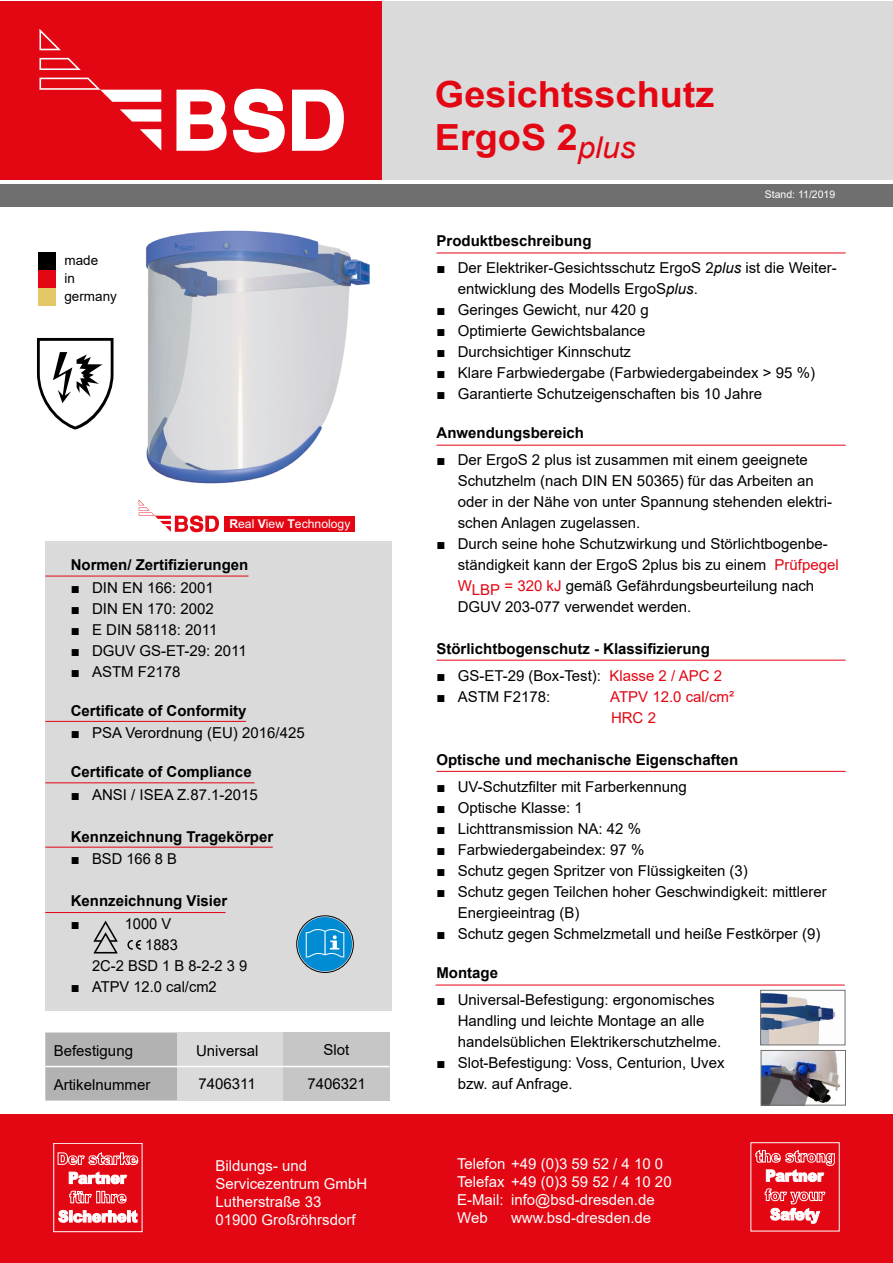
<style>
.page{position:relative;width:893px;height:1263px;background:#fff}
.page>*{position:absolute;margin:0;border:0;box-sizing:border-box;transform-origin:0 0}
.t1{font:700 36px/43.2px "Arial";color:#e30613;scale:1.05 1}
.t2{font:15px/21px "Arial";color:#000}
.t3{font:700 15px "Arial";color:#000}
.t4{font:15px/18px "Arial";color:#fff}
.t5{font:15px/21px "Arial";color:#e30613}
.t6{font:13.5px/18px "Arial";color:#000}
.t7{font:12.15px "Arial";color:#fff}
.t8{font:10.5px "Arial";color:#fff}
.t9{font:9.15px "Myriad Pro";color:#000}
.s1{font-weight:700}
.s2{font-style:italic}
.s3{color:#e30613}
</style>
<div class="page">
<div style="left:0;top:1px;width:383px;height:179px;background:#e30613"></div>
<div style="left:383px;top:1px;width:510px;height:179px;background:#dadada"></div>
<svg style="left:176px;top:90px;width:51px;height:61px"></svg>
<svg style="left:233px;top:89px;width:111px;height:64px"></svg>
<svg style="left:120px;top:109px;width:41px;height:13px"></svg>
<svg style="left:140px;top:129px;width:21px;height:22px"></svg>
<svg style="left:39px;top:29px;width:122px;height:73px"></svg>
<div style="left:0;top:184px;width:893px;height:22px;background:#706f6f"></div>
<div style="left:0;top:1114px;width:893px;height:149px;background:#e30613"></div>
<svg style="left:765px;top:1188px;width:60px;height:35px"></svg>
<svg style="left:755px;top:1150px;width:80px;height:32px"></svg>
<div style="left:53px;top:1143px;width:89px;height:89px;border:1px solid #fff"></div>
<svg style="left:59px;top:1210px;width:78px;height:12px"></svg>
<svg style="left:69px;top:1191px;width:57px;height:12px"></svg>
<svg style="left:69px;top:1172px;width:58px;height:12px"></svg>
<svg style="left:58px;top:1152px;width:80px;height:13px"></svg>
<div style="left:45px;top:541px;width:347px;height:469px;background:#dadada"></div>
<hr style="left:45px;top:576px;width:204px;height:1px;background:#e30613">
<hr style="left:45px;top:721px;width:201px;height:1px;background:#e30613">
<hr style="left:436px;top:253px;width:410px;height:1px;background:#e30613">
<hr style="left:436px;top:445px;width:410px;height:1px;background:#e30613">
<hr style="left:436px;top:660px;width:410px;height:1px;background:#e30613">
<div style="left:296px;top:915px;width:58px;height:58px;border:1px solid #000;border-radius:50%"></div>
<div style="left:298px;top:917px;width:54px;height:54px;background:#008bd2;border-radius:50%"></div>
<svg style="left:306px;top:929px;width:38px;height:28px"></svg>
<svg style="left:93px;top:920px;width:25px;height:33px"></svg>
<hr style="left:436px;top:771px;width:410px;height:1px;background:#e30613">
<div style="left:45px;top:1032px;width:132px;height:68px;background:#b3b2b2"></div>
<div style="left:177px;top:1032px;width:106px;height:34px;background:#dadada"></div>
<div style="left:283px;top:1032px;width:107px;height:34px;background:#c6c6c6"></div>
<div style="left:177px;top:1066px;width:106px;height:34px;background:#dadada"></div>
<div style="left:283px;top:1066px;width:107px;height:34px;background:#c6c6c6"></div>
<hr style="left:45px;top:1066px;width:132px;height:1px;background:#fff">
<hr style="left:177px;top:1066px;width:106px;height:1px;background:#fff">
<hr style="left:283px;top:1066px;width:107px;height:1px;background:#fff">
<svg style="left:127px;top:940px;width:14px;height:10px"></svg>
<hr style="left:436px;top:985px;width:409px;height:1px;background:#e30613">
<img style="left:146px;top:230px;width:224px;height:254px">
<hr style="left:45px;top:782px;width:209px;height:1px;background:#e30613">
<hr style="left:45px;top:847px;width:228px;height:1px;background:#e30613">
<hr style="left:45px;top:912px;width:181px;height:1px;background:#e30613">
<div style="left:39px;top:252px;width:17px;height:17px;background:#000"></div>
<div style="left:39px;top:270px;width:17px;height:17px;background:#e30613"></div>
<div style="left:39px;top:288px;width:17px;height:18px;background:#e4c769"></div>
<img style="left:762px;top:993px;width:73px;height:50px">
<div style="left:760px;top:990px;width:85px;height:55px;border:1px solid #706f6f"></div>
<img style="left:763px;top:1052px;width:78px;height:51px">
<div style="left:761px;top:1050px;width:85px;height:55px;border:1px solid #706f6f"></div>
<div style="left:224px;top:516px;width:131px;height:16px;background:#e30613"></div>
<svg style="left:139px;top:500px;width:80px;height:32px"></svg>
<svg style="left:37px;top:338px;width:77px;height:91px"></svg>
<p class="t6" style="left:64px;top:251px;width:54px">made<br>in germany</p>
<p class="t7" style="left:229px;top:515px;width:123px"><span class="s1">R</span>eal <span class="s1">V</span>iew <span class="s1">T</span>echnology</p>
<p class="t3" style="left:71px;top:554px;width:179px">Normen/ Zertifizierungen</p>
<p class="t2" style="left:71px;top:577px;width:144px">■ DIN EN 166: 2001</p>
<p class="t2" style="left:71px;top:598px;width:144px">■ DIN EN 170: 2002</p>
<p class="t2" style="left:71px;top:619px;width:148px">■ E DIN 58118: 2011</p>
<p class="t2" style="left:71px;top:640px;width:178px">■ DGUV GS-ET-29: 2011</p>
<p class="t2" style="left:71px;top:661px;width:111px">■ ASTM F2178</p>
<p class="t3" style="left:71px;top:700px;width:177px">Certificate of Conformity</p>
<p class="t2" style="left:71px;top:722px;width:235px">■ PSA Verordnung (EU) 2016/425</p>
<p class="t3" style="left:71px;top:761px;width:182px">Certificate of Compliance</p>
<p class="t2" style="left:71px;top:784px;width:189px">■ ANSI / ISEA Z.87.1-2015</p>
<p class="t3" style="left:71px;top:826px;width:204px">Kennzeichnung Tragekörper</p>
<p class="t2" style="left:71px;top:848px;width:108px">■ BSD 166 8 B</p>
<p class="t3" style="left:71px;top:890px;width:158px">Kennzeichnung Visier</p>
<p class="t2" style="left:71px;top:913px;width:10px">■</p>
<p class="t2" style="left:125px;top:913px;width:48px">1000 V</p>
<p class="t2" style="left:145px;top:934px;width:34px">1883</p>
<p class="t2" style="left:92px;top:955px;width:157px">2C-2 BSD 1 B 8-2-2 3 9</p>
<p class="t2" style="left:71px;top:976px;width:147px">■ ATPV 12.0 cal/cm2</p>
<p class="t9" style="left:98px;top:954px;width:17px">ARC</p>
<p class="t2" style="left:54px;top:1040px;width:81px">Befestigung</p>
<p class="t2" style="left:196px;top:1040px;width:64px">Universal</p>
<p class="t2" style="left:324px;top:1039px;width:27px">Slot</p>
<p class="t2" style="left:54px;top:1074px;width:98px">Artikelnummer</p>
<p class="t2" style="left:199px;top:1073px;width:59px">7406311</p>
<p class="t2" style="left:307px;top:1073px;width:60px">7406321</p>
<h1 class="t1" style="left:435px;top:73px;width:268px">Gesichtsschutz<br>ErgoS 2<sub>plus</sub></h1>
<p class="t8" style="left:765px;top:187px;width:72px">Stand: 11/2019</p>
<p class="t3" style="left:436px;top:230px;width:157px">Produktbeschreibung</p>
<p class="t2" style="left:458px;top:257px;width:381px;text-indent:-21px">■ Der Elektriker-Gesichtsschutz ErgoS 2<span class="s2">plus</span> ist die Weiter&shy;entwicklung des Modells ErgoS<span class="s2">plus</span>.</p>
<p class="t2" style="left:436px;top:299px;width:214px">■ Geringes Gewicht, nur 420 g</p>
<p class="t2" style="left:436px;top:320px;width:210px">■ Optimierte Gewichtsbalance</p>
<p class="t2" style="left:436px;top:341px;width:196px">■ Durchsichtiger Kinnschutz</p>
<p class="t2" style="left:436px;top:362px;width:380px">■ Klare Farbwiedergabe (Farbwiedergabeindex &gt; 95 %)</p>
<p class="t2" style="left:436px;top:383px;width:327px">■ Garantierte Schutzeigenschaften bis 10 Jahre</p>
<p class="t3" style="left:436px;top:422px;width:149px">Anwendungsbereich</p>
<p class="t2" style="left:458px;top:449px;width:376px;text-indent:-21px">■ Der ErgoS 2 plus ist zusammen mit einem geeignete Schutzhelm (nach DIN EN 50365) für das Arbeiten an oder in der Nähe von unter Spannung stehenden elektri&shy;schen Anlagen zugelassen.</p>
<p class="t2" style="left:458px;top:533px;width:383px;text-indent:-21px">■ Durch seine hohe Schutzwirkung und Störlichtbogenbe&shy;ständigkeit kann der ErgoS 2plus bis zu einem <span class="s3">Prüfpegel WLBP = 320 kJ</span> gemäß Gefährdungsbeurteilung nach DGUV 203-077 verwendet werden.</p>
<p class="t3" style="left:436px;top:638px;width:275px">Störlichtbogenschutz - Klassifizierung</p>
<p class="t2" style="left:436px;top:665px;width:287px">■ GS-ET-29 (Box-Test): <span class="s3">Klasse 2 / APC 2</span></p>
<p class="t2" style="left:436px;top:686px;width:115px">■ ASTM F2178:</p>
<p class="t5" style="left:610px;top:686px;width:125px">ATPV 12.0 cal/cm²<br>HRC 2</p>
<p class="t3" style="left:436px;top:749px;width:303px">Optische und mechanische Eigenschaften</p>
<p class="t2" style="left:436px;top:776px;width:252px">■ UV-Schutzfilter mit Farberkennung</p>
<p class="t2" style="left:436px;top:797px;width:148px">■ Optische Klasse: 1</p>
<p class="t2" style="left:436px;top:818px;width:206px">■ Lichttransmission NA: 42 %</p>
<p class="t2" style="left:436px;top:839px;width:210px">■ Farbwiedergabeindex: 97 %</p>
<p class="t2" style="left:436px;top:860px;width:313px">■ Schutz gegen Spritzer von Flüssigkeiten (3)</p>
<p class="t2" style="left:458px;top:881px;width:371px;text-indent:-21px">■ Schutz gegen Teilchen hoher Geschwindigkeit: mittlerer<br>Energieeintrag (B)</p>
<p class="t2" style="left:436px;top:923px;width:385px">■ Schutz gegen Schmelzmetall und heiße Festkörper (9)</p>
<p class="t3" style="left:436px;top:962px;width:63px">Montage</p>
<p class="t2" style="left:458px;top:989px;width:265px;text-indent:-21px">■ Universal-Befestigung: ergonomisches<br>Handling und leichte Montage an alle handelsüblichen Elektrikerschutzhelme.</p>
<p class="t2" style="left:458px;top:1052px;width:268px;text-indent:-21px">■ Slot-Befestigung: Voss, Centurion, Uvex bzw. auf Anfrage.</p>
<p class="t4" style="left:216px;top:1157px;width:153px">Bildungs- und<br>Servicezentrum GmbH<br>Lutherstraße 33<br>01900 Großröhrsdorf</p>
<p class="t4" style="left:457px;top:1155px;width:216px">Telefon +49 (0)3 59 52 / 4 10 0<br>Telefax +49 (0)3 59 52 / 4 10 20<br>E-Mail: info@bsd-dresden.de<br>Web</p>
<p class="t4" style="left:511px;top:1209px;width:142px">www.bsd-dresden.de</p>
</div>
